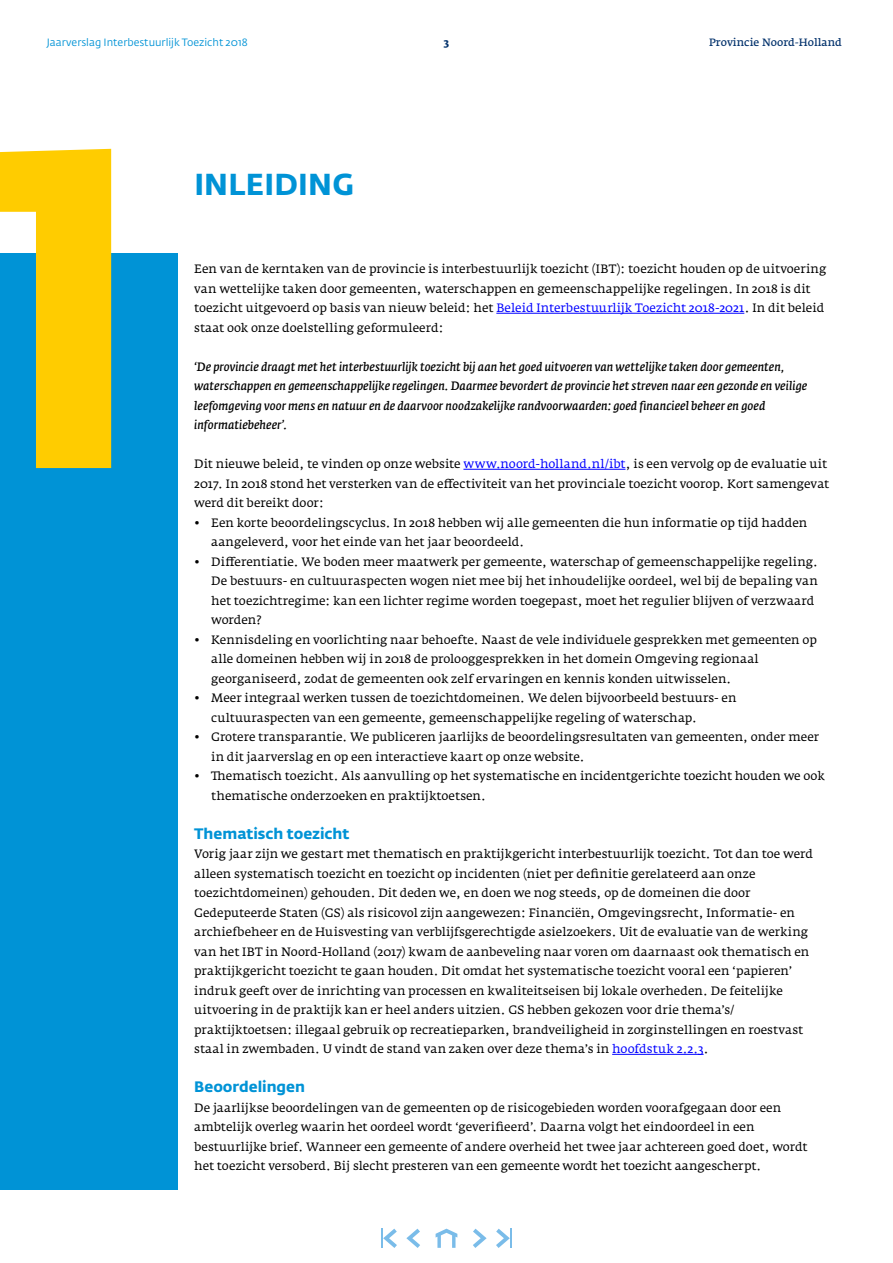
<style>
.page{position:relative;width:893px;height:1263px;background:#fff}
.page>*{position:absolute;margin:0;border:0;box-sizing:border-box;transform-origin:0 0}
.t1{font:700 450.3px "Fedra Sans Std";color:#fc0}
.t2{font:700 30px "Fedra Sans Std";letter-spacing:.005em;color:#0093d6}
.t3{font:700 15px "Fedra Sans Std";letter-spacing:-.005em;color:#0093d6}
.t4{font:12px/19.5px "Fedra Serif A Std";color:#000}
.t5{font:italic 600 12px/19.5px "Fedra Serif A Std";letter-spacing:.005em;color:#000}
.t6{font:10.5px "Fedra Sans Std";color:#0093d6}
.t7{font:600 10.5px "Fedra Serif A Std";color:#03326c}
.t8{font:700 10.5px "Fedra Serif A Std";color:#03326c}
.s1{color:#00f}
</style>
<div class="page">
<svg style="left:436px;top:1228px;width:21px;height:20px"></svg>
<div style="left:0;top:254px;width:177px;height:936px;background:#0093d6"></div>
<hr style="left:496px;top:313px;width:248px;height:1px;background:#00f">
<hr style="left:463px;top:469px;width:162px;height:1px;background:#00f">
<hr style="left:612px;top:1054px;width:92px;height:1px;background:#00f">
<svg style="left:406px;top:1229px;width:14px;height:19px"></svg>
<svg style="left:473px;top:1229px;width:14px;height:19px"></svg>
<svg style="left:381px;top:1229px;width:16px;height:19px"></svg>
<svg style="left:496px;top:1229px;width:16px;height:19px"></svg>
<p class="t6" style="left:47px;top:36px;width:202px">Jaarverslag Interbestuurlijk Toezicht 2018</p>
<p class="t8" style="left:444px;top:36px;width:7px">3</p>
<p class="t7" style="left:709px;top:36px;width:134px">Provincie Noord-Holland</p>
<h1 class="t1" style="left:-36px;top:19px;width:194px">1</h1>
<h2 class="t2" style="left:194px;top:165px;width:162px">INLEIDING</h2>
<p class="t4" style="left:194px;top:259px;width:634px">Een van de kerntaken van de provincie is interbestuurlijk toezicht (IBT): toezicht houden op de uitvoering van wettelijke taken door gemeenten, waterschappen en gemeenschappelijke regelingen. In 2018 is dit toezicht uitgevoerd op basis van nieuw beleid: het <span class="s1">Beleid Interbestuurlijk Toezicht 2018-2021</span>. In dit beleid staat ook onze doelstelling geformuleerd:</p>
<p class="t5" style="left:194px;top:357px;width:615px">‘De provincie draagt met het interbestuurlijk toezicht bij aan het goed uitvoeren van wettelijke taken door gemeenten, waterschappen en gemeenschappelijke regelingen. Daarmee bevordert de provincie het streven naar een gezonde en veilige leefomgeving voor mens en natuur en de daarvoor noodzakelijke randvoorwaarden: goed financieel beheer en goed informatiebeheer’.</p>
<p class="t4" style="left:194px;top:454px;width:636px">Dit nieuwe beleid, te vinden op onze website <span class="s1">www.noord-holland.nl/ibt</span>, is een vervolg op de evaluatie uit<br>2017. In 2018 stond het versterken van de effectiviteit van het provinciale toezicht voorop. Kort samengevat werd dit bereikt door:</p>
<p class="t4" style="left:211px;top:513px;width:598px;text-indent:-17px">• Een korte beoordelingscyclus. In 2018 hebben wij alle gemeenten die hun informatie op tijd hadden aangeleverd, voor het einde van het jaar beoordeeld.</p>
<p class="t4" style="left:211px;top:552px;width:608px;text-indent:-17px">• Differentiatie. We boden meer maatwerk per gemeente, waterschap of gemeenschappelijke regeling.<br>De bestuurs- en cultuuraspecten wogen niet mee bij het inhoudelijke oordeel, wel bij de bepaling van het toezichtregime: kan een lichter regime worden toegepast, moet het regulier blijven of verzwaard worden?</p>
<p class="t4" style="left:211px;top:630px;width:607px;text-indent:-17px">• Kennisdeling en voorlichting naar behoefte. Naast de vele individuele gesprekken met gemeenten op alle domeinen hebben wij in 2018 de prolooggesprekken in het domein Omgeving regionaal georganiseerd, zodat de gemeenten ook zelf ervaringen en kennis konden uitwisselen.</p>
<p class="t4" style="left:211px;top:688px;width:527px;text-indent:-17px">• Meer integraal werken tussen de toezichtdomeinen. We delen bijvoorbeeld bestuurs- en cultuuraspecten van een gemeente, gemeenschappelijke regeling of waterschap.</p>
<p class="t4" style="left:211px;top:727px;width:609px;text-indent:-17px">• Grotere transparantie. We publiceren jaarlijks de beoordelingsresultaten van gemeenten, onder meer in dit jaarverslag en op een interactieve kaart op onze website.</p>
<p class="t4" style="left:211px;top:766px;width:615px;text-indent:-17px">• Thematisch toezicht. Als aanvulling op het systematische en incidentgerichte toezicht houden we ook thematische onderzoeken en praktijktoetsen.</p>
<p class="t3" style="left:194px;top:824px;width:157px">Thematisch toezicht</p>
<p class="t4" style="left:194px;top:844px;width:620px">Vorig jaar zijn we gestart met thematisch en praktijkgericht interbestuurlijk toezicht. Tot dan toe werd alleen systematisch toezicht en toezicht op incidenten (niet per definitie gerelateerd aan onze toezichtdomeinen) gehouden. Dit deden we, en doen we nog steeds, op de domeinen die door Gedeputeerde Staten (GS) als risicovol zijn aangewezen: Financiën, Omgevingsrecht, Informatie- en archiefbeheer en de Huisvesting van verblijfsgerechtigde asielzoekers. Uit de evaluatie van de werking van het IBT in Noord-Holland (2017) kwam de aanbeveling naar voren om daarnaast ook thematisch en praktijkgericht toezicht te gaan houden. Dit omdat het systematische toezicht vooral een ‘papieren’ indruk geeft over de inrichting van processen en kwaliteitseisen bij lokale overheden. De feitelijke uitvoering in de praktijk kan er heel anders uitzien. GS hebben gekozen voor drie thema’s/ praktijktoetsen: illegaal gebruik op recreatieparken, brandveiligheid in zorginstellingen en roestvast staal in zwembaden. U vindt de stand van zaken over deze thema’s in <span class="s1">hoofdstuk 2.2.3</span>.</p>
<p class="t3" style="left:194px;top:1077px;width:112px">Beoordelingen</p>
<p class="t4" style="left:194px;top:1098px;width:615px">De jaarlijkse beoordelingen van de gemeenten op de risicogebieden worden voorafgegaan door een ambtelijk overleg waarin het oordeel wordt ‘geverifieerd’. Daarna volgt het eindoordeel in een bestuurlijke brief. Wanneer een gemeente of andere overheid het twee jaar achtereen goed doet, wordt het toezicht versoberd. Bij slecht presteren van een gemeente wordt het toezicht aangescherpt.</p>
</div>
